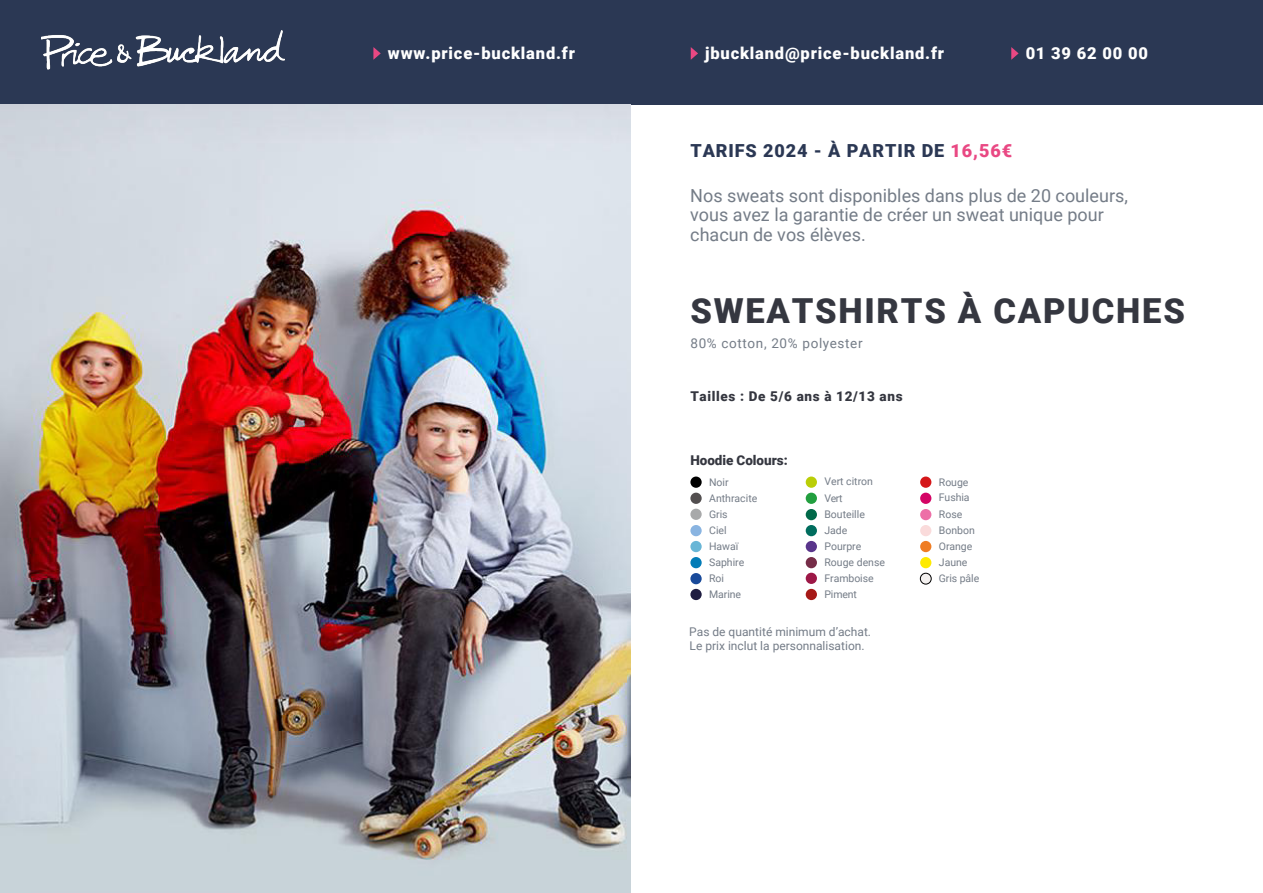
<style>
.page{position:relative;width:1263px;height:893px;background:#fff}
.page>*{position:absolute;margin:0;border:0;box-sizing:border-box;transform-origin:0 0}
.t1{font:900 34.5px "Roboto";letter-spacing:.05em;color:#353740}
.t2{font:18px/19.5px "Roboto";color:#747c87}
.t3{font:900 18px "Roboto";letter-spacing:.05em;color:#2b3854}
.t4{font:900 16.5px "Roboto";letter-spacing:.05em;color:#fff}
.t5{font:900 13.5px "Roboto";letter-spacing:.05em;color:#353740}
.t6{font:13.5px "Roboto";letter-spacing:.05em;color:#747c87}
.t7{font:900 13.5px "Roboto";color:#353740}
.t8{font:12px/14.4px "Roboto";color:#747c87}
.t9{font:10.5px/15.8px "Roboto";color:#747c87}
.s1{color:#e94883}
</style>
<div class="page">
<div style="left:0;top:0;width:1263px;height:104px;background:#2b3854"></div>
<div style="left:806px;top:541px;width:11px;height:11px;background:#59358b;border-radius:50%"></div>
<div style="left:920px;top:541px;width:11px;height:11px;background:#ef7d24;border-radius:50%"></div>
<div style="left:690px;top:493px;width:12px;height:11px;background:#534f50;border-radius:50%"></div>
<div style="left:690px;top:557px;width:12px;height:11px;background:#027cb7;border-radius:50%"></div>
<div style="left:806px;top:557px;width:11px;height:11px;background:#762d48;border-radius:50%"></div>
<div style="left:920px;top:493px;width:11px;height:11px;background:#d40465;border-radius:50%"></div>
<div style="left:920px;top:557px;width:11px;height:11px;background:#feea00;border-radius:50%"></div>
<div style="left:806px;top:525px;width:11px;height:11px;background:#006d5e;border-radius:50%"></div>
<div style="left:920px;top:573px;width:11px;height:11px;background:#f4f1f0;border-radius:50%"></div>
<div style="left:920px;top:573px;width:11px;height:11px;border:1px solid #000;border-radius:50%"></div>
<div style="left:690px;top:509px;width:12px;height:11px;background:#a8a9aa;border-radius:50%"></div>
<div style="left:690px;top:573px;width:12px;height:11px;background:#194a9a;border-radius:50%"></div>
<div style="left:690px;top:589px;width:12px;height:11px;background:#1f1d41;border-radius:50%"></div>
<div style="left:806px;top:573px;width:11px;height:11px;background:#9d1847;border-radius:50%"></div>
<div style="left:806px;top:476px;width:11px;height:12px;background:#bace07;border-radius:50%"></div>
<div style="left:690px;top:525px;width:12px;height:11px;background:#89b4e1;border-radius:50%"></div>
<div style="left:806px;top:589px;width:11px;height:11px;background:#a61917;border-radius:50%"></div>
<div style="left:806px;top:493px;width:11px;height:11px;background:#229f3f;border-radius:50%"></div>
<div style="left:690px;top:541px;width:12px;height:11px;background:#69b6d6;border-radius:50%"></div>
<div style="left:920px;top:476px;width:11px;height:12px;background:#d5171a;border-radius:50%"></div>
<div style="left:806px;top:509px;width:11px;height:11px;background:#016949;border-radius:50%"></div>
<div style="left:920px;top:509px;width:11px;height:11px;background:#ed6fa7;border-radius:50%"></div>
<div style="left:920px;top:525px;width:11px;height:11px;background:#fadbdb;border-radius:50%"></div>
<div style="left:690px;top:476px;width:12px;height:12px;background:#000;border-radius:50%"></div>
<img style="left:0;top:104px;width:631px;height:789px">
<svg style="left:373px;top:47px;width:8px;height:13px"></svg>
<svg style="left:691px;top:47px;width:7px;height:13px"></svg>
<svg style="left:1011px;top:47px;width:7px;height:13px"></svg>
<img style="left:42px;top:30px;width:242px;height:40px">
<h3 class="t4" style="left:388px;top:41px;width:189px">www.price-buckland.fr</h3>
<h3 class="t4" style="left:705px;top:42px;width:240px">jbuckland@price-buckland.fr</h3>
<h3 class="t4" style="left:1026px;top:42px;width:124px">01 39 62 00 00</h3>
<h2 class="t3" style="left:690px;top:138px;width:323px">TARIFS 2024 - À PARTIR DE <span class="s1">16,56€</span></h2>
<h2 class="t2" style="left:690px;top:185px;width:439px">Nos sweats sont disponibles dans plus de 20 couleurs, vous avez la garantie de créer un sweat unique pour chacun de vos élèves.</h2>
<h1 class="t1" style="left:690px;top:287px;width:496px">SWEATSHIRTS À CAPUCHES</h1>
<p class="t6" style="left:690px;top:334px;width:174px">80% cotton, 20% polyester</p>
<p class="t5" style="left:690px;top:387px;width:214px">Tailles : De 5/6 ans à 12/13 ans</p>
<p class="t7" style="left:690px;top:451px;width:99px">Hoodie Colours:</p>
<p class="t9" style="left:709px;top:474px;width:21px">Noir</p>
<p class="t9" style="left:824px;top:473px;width:50px">Vert citron</p>
<p class="t9" style="left:939px;top:474px;width:31px">Rouge</p>
<p class="t9" style="left:709px;top:490px;width:50px">Anthracite</p>
<p class="t9" style="left:824px;top:490px;width:19px">Vert</p>
<p class="t9" style="left:939px;top:489px;width:32px">Fushia</p>
<p class="t9" style="left:709px;top:506px;width:20px">Gris</p>
<p class="t9" style="left:709px;top:522px;width:19px">Ciel</p>
<p class="t9" style="left:824px;top:506px;width:42px">Bouteille</p>
<p class="t9" style="left:939px;top:505px;width:37px;line-height:17px">Rose<br>Bonbon</p>
<p class="t9" style="left:824px;top:522px;width:24px">Jade</p>
<p class="t9" style="left:709px;top:538px;width:31px">Hawaï</p>
<p class="t9" style="left:824px;top:538px;width:38px">Pourpre</p>
<p class="t9" style="left:939px;top:538px;width:35px">Orange</p>
<p class="t9" style="left:709px;top:554px;width:37px">Saphire</p>
<p class="t9" style="left:824px;top:554px;width:62px">Rouge dense</p>
<p class="t9" style="left:709px;top:570px;width:33px">Roi<br>Marine</p>
<p class="t9" style="left:824px;top:570px;width:51px">Framboise</p>
<p class="t9" style="left:824px;top:586px;width:34px">Piment</p>
<p class="t8" style="left:689px;top:624px;width:183px">Pas de quantité minimum d’achat.<br>Le prix inclut la personnalisation.</p>
<p class="t9" style="left:939px;top:554px;width:30px">Jaune</p>
<p class="t9" style="left:939px;top:570px;width:42px">Gris pâle</p>
</div>
